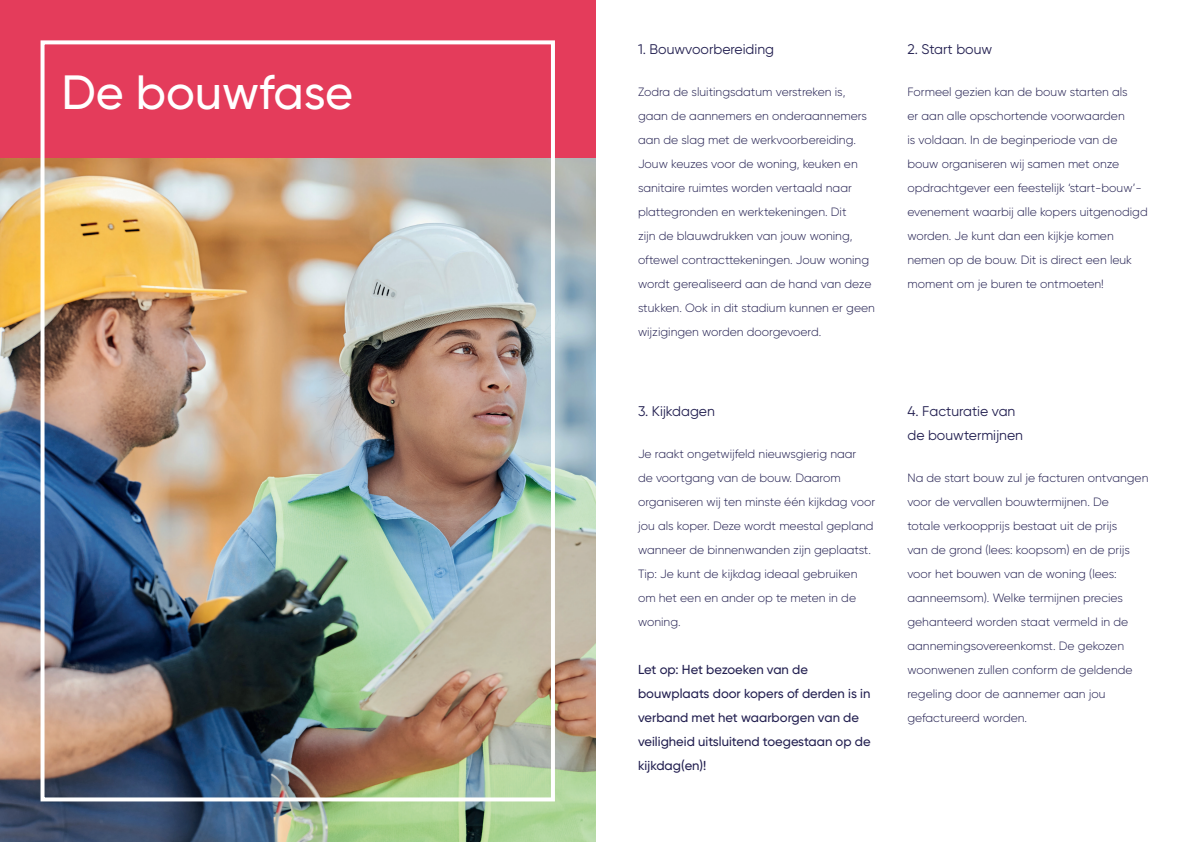
<style>
.page{position:relative;width:1191px;height:842px;background:#fff}
.page>*{position:absolute;margin:0;border:0;box-sizing:border-box;transform-origin:0 0}
.t1{font:500 48px "Gilroy";color:#fff}
.t2{font:14px/24px "Gilroy";color:#221f50}
.t3{font:500 13px/24px "Gilroy";color:#221f50}
.t4{font:300 12px/24px "Gilroy";color:#221f50}
</style>
<div class="page">
<div style="left:0;top:0;width:595px;height:159px;background:#e43c5b"></div>
<img style="left:0;top:159px;width:595px;height:683px">
<div style="left:41px;top:40px;width:514px;height:761px;border:4px solid #fff"></div>
<h1 class="t1" style="left:61px;top:63px;width:293px">De bouwfase</h1>
<p class="t2" style="left:638px;top:37px;width:138px">1. Bouwvoorbereiding</p>
<p class="t4" style="left:638px;top:79px;width:238px">Zodra de sluitingsdatum verstreken is, gaan de aannemers en onderaannemers aan de slag met de werkvoorbereiding.<br>Jouw keuzes voor de woning, keuken en sanitaire ruimtes worden vertaald naar plattegronden en werktekeningen. Dit<br>zijn de blauwdrukken van jouw woning, oftewel contracttekeningen. Jouw woning wordt gerealiseerd aan de hand van deze stukken. Ook in dit stadium kunnen er geen wijzigingen worden doorgevoerd.</p>
<p class="t2" style="left:638px;top:399px;width:78px">3. Kijkdagen</p>
<p class="t4" style="left:638px;top:441px;width:239px">Je raakt ongetwijfeld nieuwsgierig naar<br>de voortgang van de bouw. Daarom organiseren wij ten minste één kijkdag voor jou als koper. Deze wordt meestal gepland wanneer de binnenwanden zijn geplaatst.<br>Tip: Je kunt de kijkdag ideaal gebruiken om het een en ander op te meten in de woning.</p>
<p class="t3" style="left:638px;top:657px;width:234px">Let op: Het bezoeken van de bouwplaats door kopers of derden is in verband met het waarborgen van de veiligheid uitsluitend toegestaan op de kijkdag(en)!</p>
<p class="t2" style="left:907px;top:37px;width:86px">2. Start bouw</p>
<p class="t4" style="left:907px;top:79px;width:242px">Formeel gezien kan de bouw starten als<br>er aan alle opschortende voorwaarden<br>is voldaan. In de beginperiode van de bouw organiseren wij samen met onze opdrachtgever een feestelijk ‘start-bouw’- evenement waarbij alle kopers uitgenodigd worden. Je kunt dan een kijkje komen nemen op de bouw. Dit is direct een leuk moment om je buren te ontmoeten!</p>
<p class="t2" style="left:907px;top:399px;width:117px">4. Facturatie van de bouwtermijnen</p>
<p class="t4" style="left:907px;top:465px;width:242px">Na de start bouw zul je facturen ontvangen voor de vervallen bouwtermijnen. De<br>totale verkoopprijs bestaat uit de prijs<br>van de grond (lees: koopsom) en de prijs voor het bouwen van de woning (lees: aanneemsom). Welke termijnen precies gehanteerd worden staat vermeld in de aannemingsovereenkomst. De gekozen woonwenen zullen conform de geldende regeling door de aannemer aan jou gefactureerd worden.</p>
</div>
